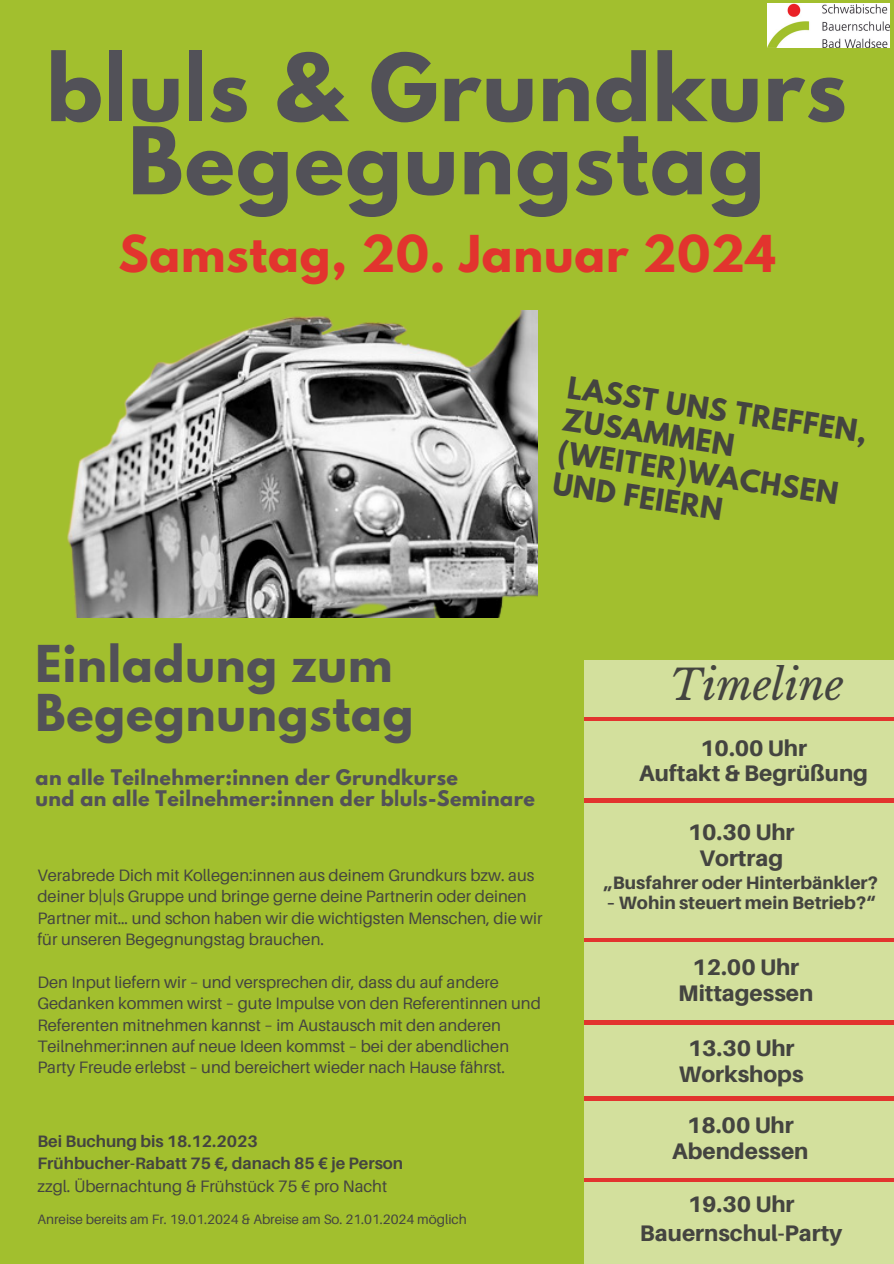
<style>
.page{position:relative;width:894px;height:1264px;background:#fff}
.page>*{position:absolute;margin:0;border:0;box-sizing:border-box;transform-origin:0 0}
.t1{font:700 82.5px "League Spartan";letter-spacing:.02em;color:#525158}
.t2{font:700 45px "League Spartan";letter-spacing:.02em;color:#525158}
.t3{font:700 45px "League Spartan";letter-spacing:.02em;color:#e2342e}
.t4{font:italic 41.4px "Libre Baskerville";color:#444440}
.t5{font:700 27px "League Spartan";color:#444440}
.t6{font:800 22.5px "Aileron";color:#444440}
.t7{font:700 19.05px "League Spartan";letter-spacing:.02em;color:#525158}
.t8{font:800 18px "Aileron";color:#444440}
.t9{font:16.5px/21.3px "Aileron";color:#444440}
.t10{font:700 16.5px "Aileron";color:#444440}
.t11{font:13.5px "Aileron";color:#444440}
</style>
<div class="page">
<div style="left:0;top:0;width:893px;height:1263px;background:#a2bf2e"></div>
<div style="left:584px;top:660px;width:309px;height:603px;background:#d3e09d"></div>
<img style="left:767px;top:4px;width:122px;height:43px">
<img style="left:67px;top:310px;width:470px;height:307px">
<hr style="left:584px;top:1020px;width:309px;height:4px;background:#e2342e">
<hr style="left:584px;top:1096px;width:309px;height:4px;background:#e2342e">
<hr style="left:584px;top:1178px;width:309px;height:3px;background:#e2342e">
<hr style="left:584px;top:717px;width:309px;height:3px;background:#e2342e">
<hr style="left:584px;top:938px;width:309px;height:3px;background:#e2342e">
<hr style="left:584px;top:798px;width:309px;height:4px;background:#e2342e">
<p class="t1" style="left:46px;top:47px;width:801px">b|u|s &amp; Grundkurs</p>
<p class="t1" style="left:128px;top:120px;width:638px">Begegungstag</p>
<p class="t3" style="left:118px;top:231px;width:658px">Samstag, 20. Januar 2024</p>
<p class="t5" style="left:570px;top:372px;width:304px;rotate:9deg">LASST UNS TREFFEN,</p>
<p class="t5" style="left:565px;top:405px;width:174px;rotate:9deg">ZUSAMMEN</p>
<p class="t5" style="left:555px;top:470px;width:173px;rotate:9deg">UND FEIERN</p>
<p class="t5" style="left:560px;top:437px;width:285px;rotate:9deg">(WEITER)WACHSEN</p>
<p class="t2" style="left:36px;top:641px;width:358px">Einladung zum</p>
<p class="t2" style="left:36px;top:690px;width:379px">Begegnungstag</p>
<p class="t7" style="left:36px;top:768px;width:424px">an alle Teilnehmer:innen der Grundkurse</p>
<p class="t7" style="left:36px;top:788px;width:501px">und an alle Teilnehmer:innen der b|u|s-Seminare</p>
<p class="t9" style="left:37px;top:864px;width:506px">Verabrede Dich mit Kollegen:innen aus deinem Grundkurs bzw. aus deiner b|u|s Gruppe und bringe gerne deine Partnerin oder deinen Partner mit… und schon haben wir die wichtigsten Menschen, die wir für unseren Begegnungstag brauchen.</p>
<p class="t9" style="left:37px;top:971px;width:505px">Den Input liefern wir – und versprechen dir, dass du auf andere Gedanken kommen wirst – gute Impulse von den Referentinnen und Referenten mitnehmen kannst – im Austausch mit den anderen Teilnehmer:innen auf neue Ideen kommst – bei der abendlichen Party Freude erlebst – und bereichert wieder nach Hause fährst.</p>
<p class="t10" style="left:37px;top:1130px;width:222px">Bei Buchung bis 18.12.2023</p>
<p class="t10" style="left:37px;top:1153px;width:367px">Frühbucher-Rabatt 75 €, danach 85 € je Person</p>
<p class="t9" style="left:37px;top:1175px;width:351px">zzgl. Übernachtung &amp; Frühstück 75 € pro Nacht</p>
<p class="t11" style="left:37px;top:1210px;width:431px">Anreise bereits am Fr. 19.01.2024 &amp; Abreise am So. 21.01.2024 möglich</p>
<p class="t4" style="left:669px;top:659px;width:175px">Timeline</p>
<p class="t6" style="left:700px;top:733px;width:108px">10.00 Uhr</p>
<p class="t6" style="left:639px;top:759px;width:230px">Auftakt &amp; Begrüßung</p>
<p class="t6" style="left:687px;top:818px;width:108px">10.30 Uhr</p>
<p class="t6" style="left:699px;top:844px;width:85px">Vortrag</p>
<p class="t8" style="left:604px;top:871px;width:275px">„Busfahrer oder Hinterbänkler?</p>
<p class="t8" style="left:606px;top:891px;width:270px">– Wohin steuert mein Betrieb?“</p>
<p class="t6" style="left:692px;top:952px;width:108px">12.00 Uhr</p>
<p class="t6" style="left:678px;top:978px;width:136px">Mittagessen</p>
<p class="t6" style="left:687px;top:1034px;width:108px">13.30 Uhr</p>
<p class="t6" style="left:678px;top:1059px;width:126px">Workshops</p>
<p class="t6" style="left:686px;top:1111px;width:108px">18.00 Uhr</p>
<p class="t6" style="left:672px;top:1137px;width:138px">Abendessen</p>
<p class="t6" style="left:687px;top:1190px;width:108px">19.30 Uhr</p>
<p class="t6" style="left:639px;top:1219px;width:204px">Bauernschul-Party</p>
</div>
